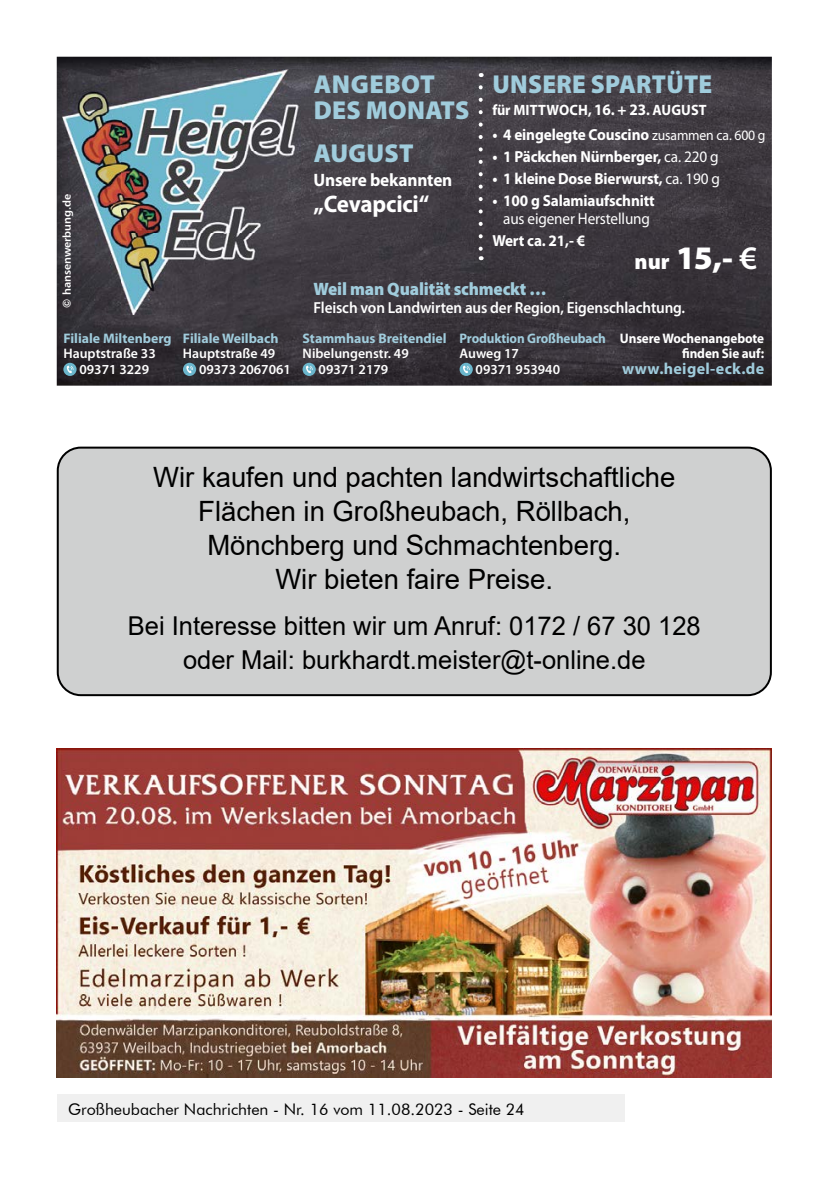
<style>
.page{position:relative;width:840px;height:1191px;background:#fff}
.page>*{position:absolute;margin:0;border:0;box-sizing:border-box;transform-origin:0 0}
.t1{font:900 33px "Myriad Pro";color:#fff}
.t2{font:28px/34px "Arial";color:#000;text-align:center}
.t3{font:26px/34px "Arial";color:#000;text-align:center}
.t4{font:900 26px/26px "Myriad Pro";letter-spacing:.01em;color:#a0ccdc}
.t5{font:900 26px "Myriad Pro";letter-spacing:.01em;color:#a0ccdc;scale:.96 1}
.t6{font:700 24px "Myriad Pro";letter-spacing:-.01em;color:#fff;scale:.96 1}
.t7{font:900 18px "Myriad Pro";letter-spacing:-.01em;color:#a0ccdc;scale:.95 1}
.t8{font:700 18px "Myriad Pro";letter-spacing:-.01em;color:#fff;scale:.96 1}
.t9{font:700 16px "Myriad Pro";letter-spacing:-.01em;color:#fff;scale:.95 1}
.t10{font:16px "Futura BT";color:#000}
.t11{font:600 16px "Myriad Pro";letter-spacing:-.01em;color:#fff;scale:.95 1}
.t12{font:16px "Myriad Pro";letter-spacing:-.01em;color:#fff;scale:.95 1}
.t13{font:700 16px "Myriad Pro";letter-spacing:.02em;color:#a0ccdc}
.t14{font:700 15px "Myriad Pro";letter-spacing:.01em;color:#fff;scale:.95 1}
.t15{font:600 13.8px/15.6px "Myriad Pro";color:#fff}
.t16{font:700 13.8px "Myriad Pro";color:#a0ccdc}
.t17{font:700 13.8px/15.6px "Myriad Pro";letter-spacing:-.01em;color:#fff;text-align:right;scale:.95 1}
.t18{font:700 13.8px "Myriad Pro";color:#a0ccdc;scale:.95 1}
.t19{font:11px "Humanist 777 BT Bold B";color:#fff}
.s1{font-size:16px}
.s2{font-weight:400;font-size:14.4px}
.s3{font-weight:400}
.s4{font-size:22px}
.s5{font-weight:600}
</style>
<div class="page">
<img style="left:57px;top:57px;width:714px;height:329px">
<img style="left:62px;top:70px;width:238px;height:245px">
<svg style="left:63px;top:363px;width:14px;height:13px"></svg>
<svg style="left:67px;top:366px;width:6px;height:7px"></svg>
<div style="left:183px;top:363px;width:13px;height:13px;background:#6bb6cc;border-radius:50%"></div>
<svg style="left:186px;top:366px;width:7px;height:7px"></svg>
<svg style="left:302px;top:363px;width:13px;height:13px"></svg>
<svg style="left:306px;top:366px;width:6px;height:7px"></svg>
<svg style="left:478px;top:87px;width:4px;height:173px"></svg>
<svg style="left:459px;top:363px;width:13px;height:13px"></svg>
<svg style="left:462px;top:366px;width:7px;height:7px"></svg>
<div style="left:58px;top:447px;width:712px;height:248px;background:#cfd0d0;border-radius:23px"></div>
<div style="left:57px;top:446px;width:714px;height:250px;border:2px solid #000;border-radius:23px"></div>
<img style="left:57px;top:748px;width:714px;height:329px">
<div style="left:57px;top:1095px;width:567px;height:27px;background:#f0f0f0"></div>
<svg style="left:682px;top:348px;width:6px;height:10px"></svg>
<p class="t19" style="left:60px;top:308px;width:116px;rotate:-90deg">© hansenwerbung.de</p>
<p class="t16" style="left:63px;top:329px;width:110px">Filiale Miltenberg</p>
<p class="t15" style="left:79px;top:346px;width:78px;text-indent:-16px">Hauptstraße 33<br>09371 3229</p>
<p class="t16" style="left:183px;top:329px;width:97px">Filiale Weilbach</p>
<p class="t15" style="left:199px;top:346px;width:93px;text-indent:-16px">Hauptstraße 49<br>09373 2067061</p>
<h3 class="t4" style="left:313px;top:70px;width:157px">ANGEBOT<br>DES MONATS</h3>
<h3 class="t4" style="left:313px;top:139px;width:101px">AUGUST</h3>
<p class="t8" style="left:313px;top:168px;width:146px">Unsere bekannten</p>
<h3 class="t6" style="left:313px;top:188px;width:122px">„Cevapcici“</h3>
<h3 class="t5" style="left:492px;top:67px;width:230px">UNSERE SPARTÜTE</h3>
<p class="t14" style="left:492px;top:100px;width:227px">für MITTWOCH, <span class="s1">16. + 23</span>. AUGUST</p>
<p class="t9" style="left:492px;top:124px;width:289px">• 4 eingelegte Couscino <span class="s2">zusammen ca. 600 g</span></p>
<p class="t9" style="left:492px;top:146px;width:239px">• 1 Päckchen Nürnberger, <span class="s3">ca. 220 g</span></p>
<p class="t9" style="left:492px;top:168px;width:241px">• 1 kleine Dose Bierwurst, <span class="s3">ca. 190 g</span></p>
<p class="t9" style="left:492px;top:190px;width:172px">• 100 g Salamiaufschnitt</p>
<p class="t12" style="left:503px;top:209px;width:156px">aus eigener Herstellung</p>
<p class="t9" style="left:492px;top:230px;width:99px">Wert ca. 21,- €</p>
<h1 class="t1" style="left:634px;top:235px;width:124px"><span class="s4">nur</span> 15,- <span class="s5">€</span></h1>
<p class="t7" style="left:313px;top:277px;width:247px">Weil man Qualität schmeckt …</p>
<p class="t11" style="left:313px;top:297px;width:392px">Fleisch von Landwirten aus der Region, Eigenschlachtung.</p>
<p class="t16" style="left:302px;top:329px;width:145px">Stammhaus Breitendiel</p>
<p class="t15" style="left:302px;top:346px;width:108px;text-align:center">Nibelungenstr. 49<br>09371 2179</p>
<p class="t18" style="left:459px;top:329px;width:155px">Produktion Großheubach</p>
<p class="t15" style="left:475px;top:346px;width:86px;text-indent:-16px">Auweg 17<br>09371 953940</p>
<p class="t17" style="left:619px;top:330px;width:153px">Unsere Wochenangebote nden Sie auf:</p>
<p class="t13" style="left:621px;top:358px;width:143px">www.heigel-eck.de</p>
<h2 class="t2" style="left:153px;top:460px;width:523px">Wir kaufen und pachten landwirtschaftliche Flächen in Großheubach, Röllbach, Mönchberg und Schmachtenberg.<br>Wir bieten faire Preise.</h2>
<h3 class="t3" style="left:128px;top:608px;width:574px">Bei Interesse bitten wir um Anruf: 0172 / 67 30 128 oder Mail: burkhardt.meister@t-online.de</h3>
<p class="t10" style="left:68px;top:1099px;width:458px">Großheubacher Nachrichten - Nr. 16 vom 11.08.2023 - Seite 24</p>
</div>
